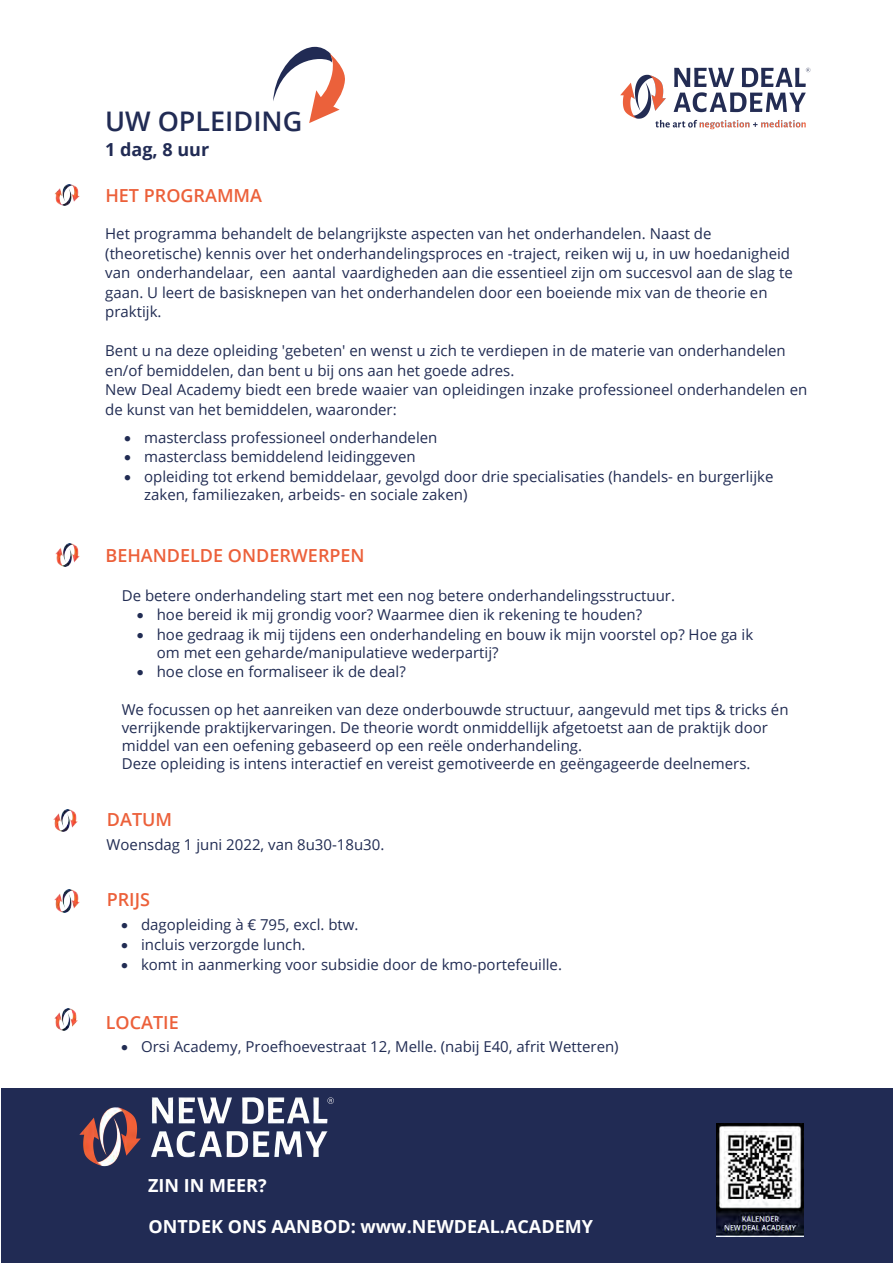
<style>
.page{position:relative;width:893px;height:1263px;background:#fff}
.page>*{position:absolute;margin:0;border:0;box-sizing:border-box;transform-origin:0 0}
.t1{font:600 27px "Open Sans";color:#212b54}
.t2{font:600 18px "Open Sans";color:#ec603a}
.t3{font:700 18px "Open Sans";color:#fff}
.t4{font:700 18px "Open Sans";color:#fff}
.t5{font:700 18px "Open Sans";color:#212b54}
.t6{font:15px/19.5px "Open Sans";color:#212c53}
.t7{font:15px "Open Sans";color:#212c53}
.s1{font-style:inherit}
</style>
<div class="page">
<svg style="left:273px;top:46px;width:72px;height:77px"></svg>
<img style="left:55px;top:543px;width:24px;height:23px">
<div style="left:1px;top:1088px;width:891px;height:175px;background:#212b54"></div>
<img style="left:716px;top:1123px;width:88px;height:113px">
<img style="left:620px;top:67px;width:191px;height:63px">
<img style="left:79px;top:1097px;width:255px;height:70px">
<img style="left:53px;top:809px;width:24px;height:23px">
<img style="left:55px;top:889px;width:24px;height:23px">
<img style="left:55px;top:1008px;width:22px;height:23px">
<img style="left:55px;top:184px;width:24px;height:22px">
<p class="t1" style="left:105px;top:102px;width:199px">UW OPLEIDING</p>
<p class="t5" style="left:105px;top:137px;width:106px">1 dag, 8 uur</p>
<p class="t2" style="left:105px;top:183px;width:158px">HET PROGRAMMA</p>
<p class="t6" style="left:105px;top:224px;width:689px">Het programma behandelt de belangrijkste aspecten van het onderhandelen. Naast de (theoretische) kennis over het onderhandelingsproces en -traject, reiken wij u, in uw hoedanigheid van onderhandelaar, een aantal vaardigheden aan die essentieel zijn om succesvol aan de slag te gaan. U leert de basisknepen van het onderhandelen door een boeiende mix van de theorie en praktijk.</p>
<p class="t6" style="left:105px;top:341px;width:704px">Bent u na deze opleiding 'gebeten' en wenst u zich te verdiepen in de materie van onderhandelen en/of bemiddelen, dan bent u bij ons aan het goede adres.<br>New Deal Academy biedt een brede waaier van opleidingen inzake professioneel onderhandelen en de kunst van het bemiddelen, waaronder:</p>
<p class="t6" style="left:124px;top:427px;width:315px">• masterclass professioneel onderhandelen</p>
<p class="t6" style="left:124px;top:446px;width:293px">• masterclass bemiddelend leidinggeven</p>
<p class="t6" style="left:144px;top:467px;width:631px;line-height:18px;text-indent:-20px">• opleiding tot erkend bemiddelaar, gevolgd door drie specialisaties (handels- en burgerlijke zaken, familiezaken, arbeids- en sociale zaken)</p>
<p class="t2" style="left:106px;top:543px;width:261px">BEHANDELDE ONDERWERPEN</p>
<p class="t6" style="left:122px;top:585px;width:555px">De betere onderhandeling start met een nog betere onderhandelingsstructuur.</p>
<p class="t6" style="left:137px;top:605px;width:507px">• hoe bereid ik mij grondig voor? Waarmee dien ik rekening te houden?</p>
<p class="t6" style="left:157px;top:625px;width:598px;line-height:18px;text-indent:-20px">• hoe gedraag ik mij tijdens een onderhandeling en bouw ik mijn voorstel op? Hoe ga ik om met een geharde/manipulatieve wederpartij?</p>
<p class="t6" style="left:137px;top:662px;width:270px">• hoe close en formaliseer ik de deal?</p>
<p class="t6" style="left:122px;top:700px;width:668px;line-height:18px">We focussen op het aanreiken van deze onderbouwde structuur, aangevuld met tips &amp; tricks én verrijkende praktijkervaringen. De theorie wordt onmiddellijk afgetoetst aan de praktijk door middel van een oefening gebaseerd op een reële onderhandeling.<br>Deze opleiding is intens interactief en vereist gemotiveerde en geëngageerde deelnemers.</p>
<p class="t2" style="left:107px;top:807px;width:67px">DATUM</p>
<p class="t6" style="left:107px;top:835px;width:279px">Woensdag <span class="s1">1 juni</span> 2022, van 8u30-18u30.</p>
<p class="t2" style="left:107px;top:887px;width:45px">PRIJS</p>
<p class="t6" style="left:121px;top:915px;width:239px">• dagopleiding à € 795, excl. btw.</p>
<p class="t6" style="left:121px;top:934px;width:186px">• incluis verzorgde lunch.</p>
<p class="t6" style="left:121px;top:954px;width:442px">• komt in aanmerking voor subsidie door de kmo-portefeuille.</p>
<p class="t2" style="left:106px;top:1010px;width:74px">LOCATIE</p>
<p class="t7" style="left:121px;top:1037px;width:499px">• Orsi Academy, Proefhoevestraat 12, Melle. <span class="s1">(n</span>abij E40, afrit Wetteren<span class="s1">)</span></p>
<p class="t4" style="left:148px;top:1173px;width:120px">ZIN IN MEER?</p>
<p class="t3" style="left:148px;top:1214px;width:446px"><span class="s1">ONTDEK ONS AANBOD:</span> www.NEWDEAL.ACADEMY</p>
</div>
